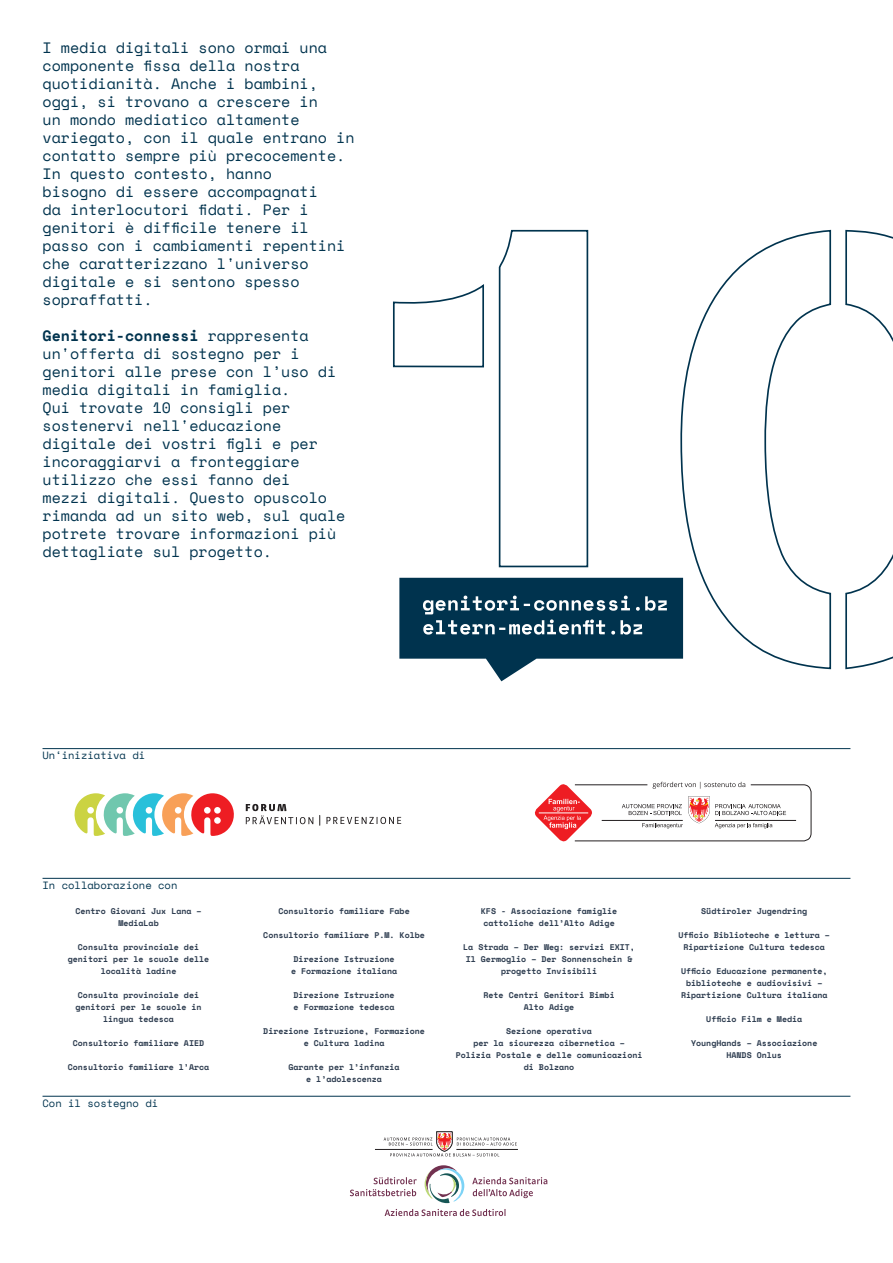
<style>
.page{position:relative;width:893px;height:1263px;background:#fff}
.page>*{position:absolute;margin:0;border:0;box-sizing:border-box;transform-origin:0 0}
.t1{font:15px/18px "Space Mono";color:#00334e}
.t2{font:10.5px "Space Mono";color:#00334e}
.t3{font:700 8.25px/12px "Space Mono";color:#2e3d50;text-align:center}
.s1{font-weight:700}
</style>
<div class="page">
<svg style="left:493px;top:670px;width:26px;height:11px"></svg>
<svg style="left:393px;top:229px;width:500px;height:441px"></svg>
<hr style="left:43px;top:748px;width:807px;height:1px;background:#00334e">
<hr style="left:43px;top:878px;width:807px;height:1px;background:#00334e">
<hr style="left:43px;top:1096px;width:807px;height:1px;background:#00334e">
<svg style="left:74px;top:793px;width:160px;height:43px"></svg>
<svg style="left:246px;top:804px;width:67px;height:20px"></svg>
<svg style="left:326px;top:817px;width:75px;height:7px"></svg>
<hr style="left:375px;top:1149px;width:58px;height:1px;background:#231f20">
<hr style="left:456px;top:1149px;width:62px;height:1px;background:#231f20">
<svg style="left:472px;top:1177px;width:75px;height:21px"></svg>
<svg style="left:350px;top:1177px;width:67px;height:19px"></svg>
<svg style="left:385px;top:1209px;width:120px;height:7px"></svg>
<svg style="left:425px;top:1165px;width:39px;height:38px"></svg>
<svg style="left:384px;top:1131px;width:133px;height:25px"></svg>
<svg style="left:534px;top:782px;width:277px;height:60px"></svg>
<p class="t1" style="left:43px;top:38px;width:314px">I media digitali sono ormai una componente fissa della nostra quotidianità. Anche i bambini, oggi, si trovano a crescere in<br>un mondo mediatico altamente variegato, con il quale entrano in contatto sempre più precocemente.<br>In questo contesto, hanno<br>bisogno di essere accompagnati<br>da interlocutori fidati. Per i genitori è difficile tenere il passo con i cambiamenti repentini che caratterizzano l'universo digitale e si sentono spesso sopraffatti.</p>
<p class="t1" style="left:43px;top:326px;width:304px"><span class="s1">Genitori-connessi</span> rappresenta un'offerta di sostegno per i genitori alle prese con l’uso di media digitali in famiglia.<br>Qui trovate 10 consigli per sostenervi nell'educazione digitale dei vostri figli e per incoraggiarvi a fronteggiare utilizzo che essi fanno dei<br>mezzi digitali. Questo opuscolo rimanda ad un sito web, sul quale potrete trovare informazioni più dettagliate sul progetto.</p>
<p class="t2" style="left:43px;top:748px;width:104px">Un‘iniziativa di</p>
<p class="t2" style="left:43px;top:878px;width:136px">In collaborazione con</p>
<p class="t3" style="left:75px;top:905px;width:128px">Centro Giovani Jux Lana –<br>MediaLab</p>
<p class="t3" style="left:68px;top:941px;width:143px">Consulta provinciale dei genitori per le scuole delle località ladine</p>
<p class="t3" style="left:75px;top:989px;width:128px">Consulta provinciale dei genitori per le scuole in lingua tedesca</p>
<p class="t3" style="left:73px;top:1037px;width:133px">Consultorio familiare AIED</p>
<p class="t3" style="left:68px;top:1061px;width:143px">Consultorio familiare l’Arca</p>
<p class="t2" style="left:43px;top:1095px;width:117px">Con il sostegno di</p>
<p class="t3" style="left:278px;top:905px;width:133px">Consultorio familiare Fabe</p>
<p class="t3" style="left:263px;top:929px;width:163px">Consultorio familiare P.M. Kolbe</p>
<p class="t3" style="left:291px;top:953px;width:108px">Direzione Istruzione e Formazione italiana</p>
<p class="t3" style="left:294px;top:989px;width:102px;text-align:left">Direzione Istruzione e Formazione tedesca</p>
<p class="t3" style="left:263px;top:1025px;width:163px">Direzione Istruzione, Formazione e Cultura ladina</p>
<p class="t3" style="left:289px;top:1061px;width:113px">Garante per l’infanzia e l’adolescenza</p>
<p class="t3" style="left:481px;top:905px;width:138px">KFS - Associazione famiglie cattoliche dell’Alto Adige</p>
<p class="t3" style="left:463px;top:941px;width:173px">La Strada – Der Weg: servizi EXIT,<br>Il Germoglio – Der Sonnenschein &amp; progetto Invisibili</p>
<p class="t3" style="left:483px;top:989px;width:133px">Rete Centri Genitori Bimbi<br>Alto Adige</p>
<p class="t3" style="left:456px;top:1025px;width:188px">Sezione operativa<br>per la sicurezza cibernetica –<br>Polizia Postale e delle comunicazioni di Bolzano</p>
<p class="t3" style="left:701px;top:905px;width:108px">Südtiroler Jugendring</p>
<p class="t3" style="left:678px;top:929px;width:153px">Ufficio Biblioteche e lettura –<br>Ripartizione Cultura tedesca</p>
<p class="t3" style="left:681px;top:965px;width:148px">Ufficio Educazione permanente, biblioteche e audiovisivi –<br>Ripartizione Cultura italiana</p>
<p class="t3" style="left:706px;top:1013px;width:97px">Ufficio Film e Media</p>
<p class="t3" style="left:691px;top:1037px;width:128px">YoungHands – Associazione<br>HANDS Onlus</p>
</div>
